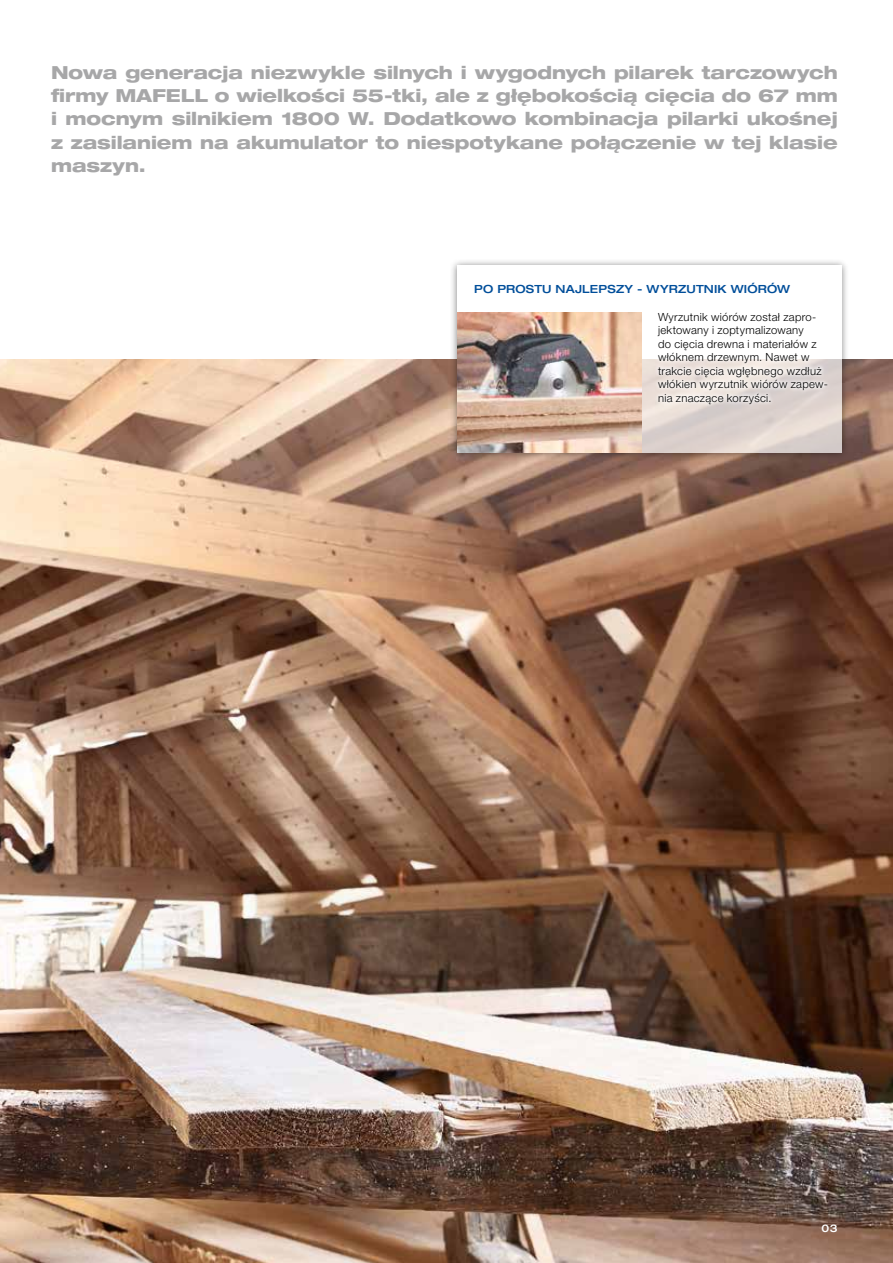
<style>
.page{position:relative;width:893px;height:1263px;background:#fff}
.page>*{position:absolute;margin:0;border:0;box-sizing:border-box;transform-origin:0 0}
.t1{font:800 expanded 18px/23.4px "Helvetica Neue LT Pro";letter-spacing:-.005em;color:#a7a7a8;text-align:justify}
.t2{font:300 11.25px/13.5px "Helvetica Neue LT Pro";letter-spacing:.025em;color:#000}
.t3{font:500 expanded 11.25px "Helvetica Neue LT Pro";letter-spacing:.015em;color:#004e9a}
.t4{font:500 expanded 10.5px "Helvetica Neue LT Pro";color:#fff}
</style>
<div class="page">
<img style="left:0;top:359px;width:893px;height:904px">
<div style="left:449px;top:258px;width:400px;height:203px;background:#000;opacity:.7"></div>
<svg style="left:457px;top:266px;width:385px;height:187px"></svg>
<img style="left:457px;top:313px;width:184px;height:140px">
<svg style="left:653px;top:308px;width:178px;height:100px"></svg>
<div style="left:471px;top:278px;width:323px;height:19px;background:#fff"></div>
<p class="t1" style="left:51px;top:60px;width:788px">Nowa generacja niezwykle silnych i wygodnych pilarek tarczowych firmy MAFELL o wielkości 55-tki, ale z głębokością cięcia do 67 mm i mocnym silnikiem 1800 W. Dodatkowo kombinacja pilarki ukośnej z zasilaniem na akumulator to niespotykane połączenie w tej klasie maszyn.</p>
<p class="t3" style="left:474px;top:282px;width:317px">PO PROSTU NAJLEPSZY - WYRZUTNIK WIÓRÓW</p>
<p class="t2" style="left:658px;top:310px;width:171px">Wyrzutnik wiórów został zapro&shy;jektowany i zoptymalizowany<br>do cięcia drewna i materiałów z włóknem drzewnym. Nawet w trakcie cięcia wgłębnego wzdłuż włókien wyrzutnik wiórów zapew&shy;nia znaczące korzyści.</p>
<p class="t4" style="left:822px;top:1222px;width:18px">03</p>
</div>
